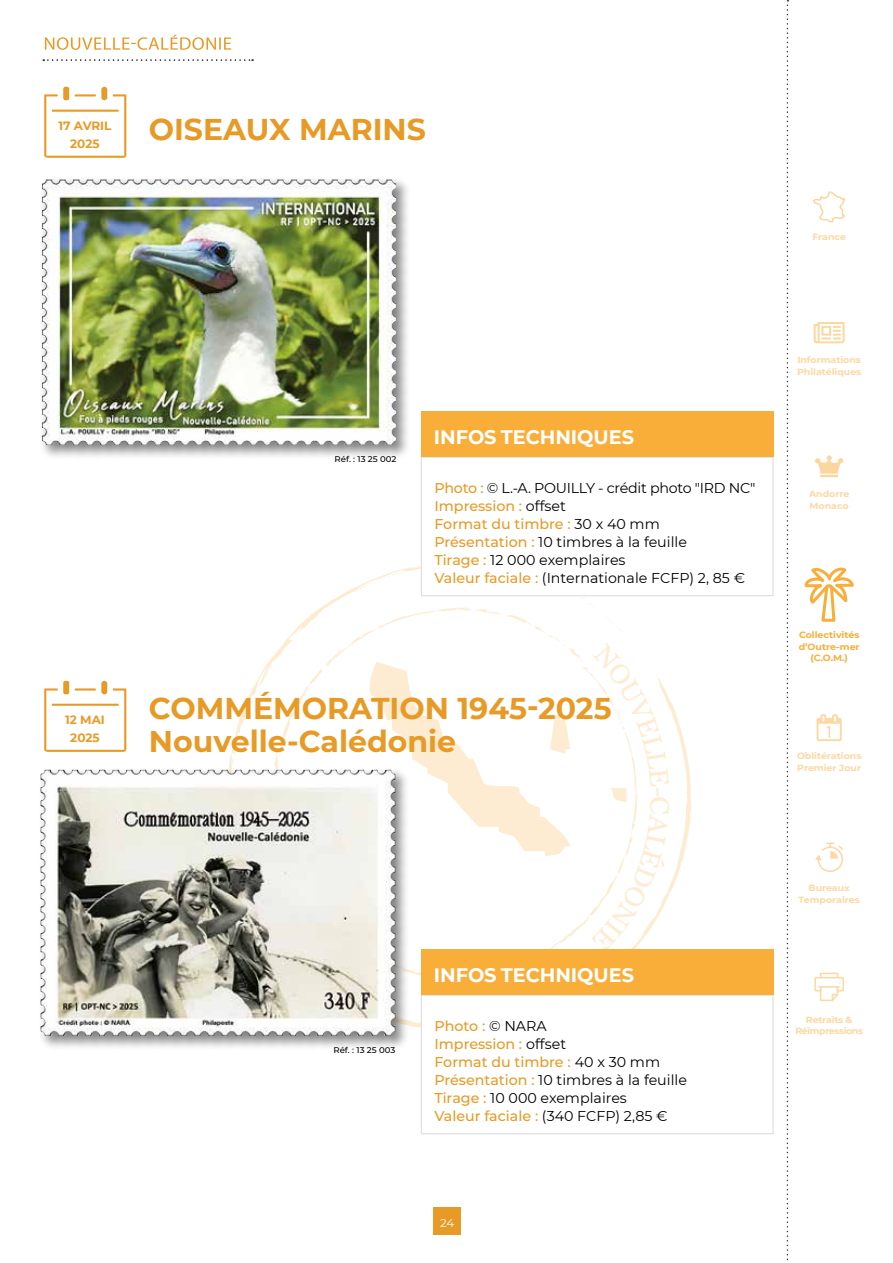
<style>
.page{position:relative;width:893px;height:1263px;background:#fff}
.page>*{position:absolute;margin:0;border:0;box-sizing:border-box;transform-origin:0 0}
.t1{font:700 30px/33px "Montserrat";color:#e89a26}
.t2{font:700 19.5px "Montserrat";letter-spacing:-.005em;color:#fff}
.t3{font:14.25px/18px "Montserrat";color:#000}
.t4{font:700 12px/18px "Montserrat";color:#e89a26;text-align:center}
.t5{font:11.25px "Montserrat";color:#fff;scale:1.04 1}
.t6{font:700 9px/11.6px "Montserrat";color:#fdd8a3;scale:1.04 1}
.t7{font:700 9px/11.6px "Montserrat";color:#f9ae39;text-align:center;scale:1.04 1}
.t8{font:700 9px/11.6px "Montserrat";letter-spacing:-.03em;color:#fdd8a3;text-align:center;scale:1.04 1}
.t9{font:500 8.25px "Montserrat";color:#000;scale:1.04 1}
.s1{font-weight:500;color:#e89a26}
</style>
<div class="page">
<svg style="left:229px;top:657px;width:462px;height:371px"></svg>
<svg style="left:244px;top:695px;width:10px;height:11px"></svg>
<svg style="left:45px;top:35px;width:186px;height:15px"></svg>
<svg style="left:814px;top:322px;width:31px;height:21px"></svg>
<svg style="left:773px;top:566px;width:81px;height:477px"></svg>
<svg style="left:813px;top:191px;width:33px;height:32px"></svg>
<svg style="left:815px;top:842px;width:30px;height:31px"></svg>
<svg style="left:817px;top:714px;width:25px;height:27px"></svg>
<svg style="left:814px;top:972px;width:31px;height:30px"></svg>
<svg style="left:815px;top:455px;width:28px;height:22px"></svg>
<svg style="left:787px;top:0;width:1px;height:1261px"></svg>
<div style="left:434px;top:1208px;width:27px;height:27px;background:#e89a26"></div>
<svg style="left:43px;top:59px;width:210px;height:2px"></svg>
<div style="left:421px;top:995px;width:352px;height:139px;background:#fff"></div>
<div style="left:421px;top:995px;width:352px;height:139px;border:1px solid #dadada"></div>
<div style="left:421px;top:949px;width:353px;height:46px;background:#f9ae39"></div>
<div style="left:101px;top:680px;width:7px;height:15px;background:#e89a26;border-radius:4px"></div>
<div style="left:100px;top:679px;width:9px;height:17px;border:2px solid #fff;border-radius:4px"></div>
<div style="left:62px;top:680px;width:8px;height:15px;background:#e89a26;border-radius:3px"></div>
<div style="left:62px;top:679px;width:9px;height:17px;border:2px solid #fff;border-radius:3px"></div>
<svg style="left:44px;top:686px;width:83px;height:66px"></svg>
<div style="left:37px;top:766px;width:374px;height:285px;background:#000;opacity:.5"></div>
<img style="left:228px;top:769px;width:45px;height:5px">
<div style="left:421px;top:457px;width:352px;height:139px;border:1px solid #dadada"></div>
<div style="left:421px;top:411px;width:353px;height:46px;background:#f9ae39"></div>
<div style="left:101px;top:86px;width:7px;height:15px;background:#e89a26;border-radius:4px"></div>
<div style="left:100px;top:85px;width:9px;height:17px;border:2px solid #fff;border-radius:4px"></div>
<div style="left:62px;top:86px;width:8px;height:15px;background:#e89a26;border-radius:3px"></div>
<div style="left:62px;top:85px;width:9px;height:17px;border:2px solid #fff;border-radius:3px"></div>
<svg style="left:44px;top:92px;width:83px;height:66px"></svg>
<div style="left:39px;top:176px;width:372px;height:285px;background:#000;opacity:.5"></div>
<img style="left:42px;top:179px;width:344px;height:16px">
<svg style="left:273px;top:562px;width:398px;height:417px"></svg>
<p class="t4" style="left:58px;top:116px;width:55px">17 AVRIL<br>2025</p>
<h1 class="t1" style="left:149px;top:111px;width:279px">OISEAUX MARINS</h1>
<p class="t6" style="left:812px;top:231px;width:34px">France</p>
<p class="t4" style="left:65px;top:710px;width:41px">12 MAI<br>2025</p>
<p class="t9" style="left:334px;top:454px;width:61px">Réf. : 13 25 002</p>
<h2 class="t2" style="left:434px;top:422px;width:202px">INFOS TECHNIQUES</h2>
<p class="t3" style="left:434px;top:478px;width:322px"><span class="s1">Photo :</span> © L.-A. POUILLY - crédit photo "IRD NC" <span class="s1">Impression :</span> offset<br><span class="s1">Format du timbre :</span> 30 x 40 mm <span class="s1">Présentation :</span> 10 timbres à la feuille<br><span class="s1">Tirage :</span> 12 000 exemplaires<br><span class="s1">Valeur faciale :</span> (Internationale FCFP) 2, 85 €</p>
<h1 class="t1" style="left:149px;top:690px;width:464px">COMMÉMORATION 1945-2025<br>Nouvelle-Calédonie</h1>
<p class="t6" style="left:797px;top:354px;width:63px">Informations<br>Philatéliques</p>
<p class="t6" style="left:809px;top:488px;width:40px">Andorre<br>Monaco</p>
<p class="t7" style="left:799px;top:629px;width:60px">Collectivités d’Outre-mer (C.O.M.)</p>
<p class="t6" style="left:797px;top:750px;width:63px">Oblitérations<br>Premier Jour</p>
<p class="t9" style="left:333px;top:1044px;width:61px">Réf. : 13 25 003</p>
<h2 class="t2" style="left:434px;top:960px;width:202px">INFOS TECHNIQUES</h2>
<p class="t3" style="left:434px;top:1016px;width:254px"><span class="s1">Photo :</span> © NARA<br><span class="s1">Impression :</span> offset<br><span class="s1">Format du timbre :</span> 40 x 30 mm<br><span class="s1">Présentation :</span> 10 timbres à la feuille<br><span class="s1">Tirage :</span> 10 000 exemplaires<br><span class="s1">Valeur faciale :</span> (340 FCFP) 2,85 €</p>
<p class="t5" style="left:440px;top:1215px;width:15px">24</p>
<p class="t6" style="left:798px;top:882px;width:60px;text-align:center">Bureaux<br>Temporaires</p>
<p class="t8" style="left:795px;top:1013px;width:66px">Retraits &amp;<br>Réimpressions</p>
</div>
